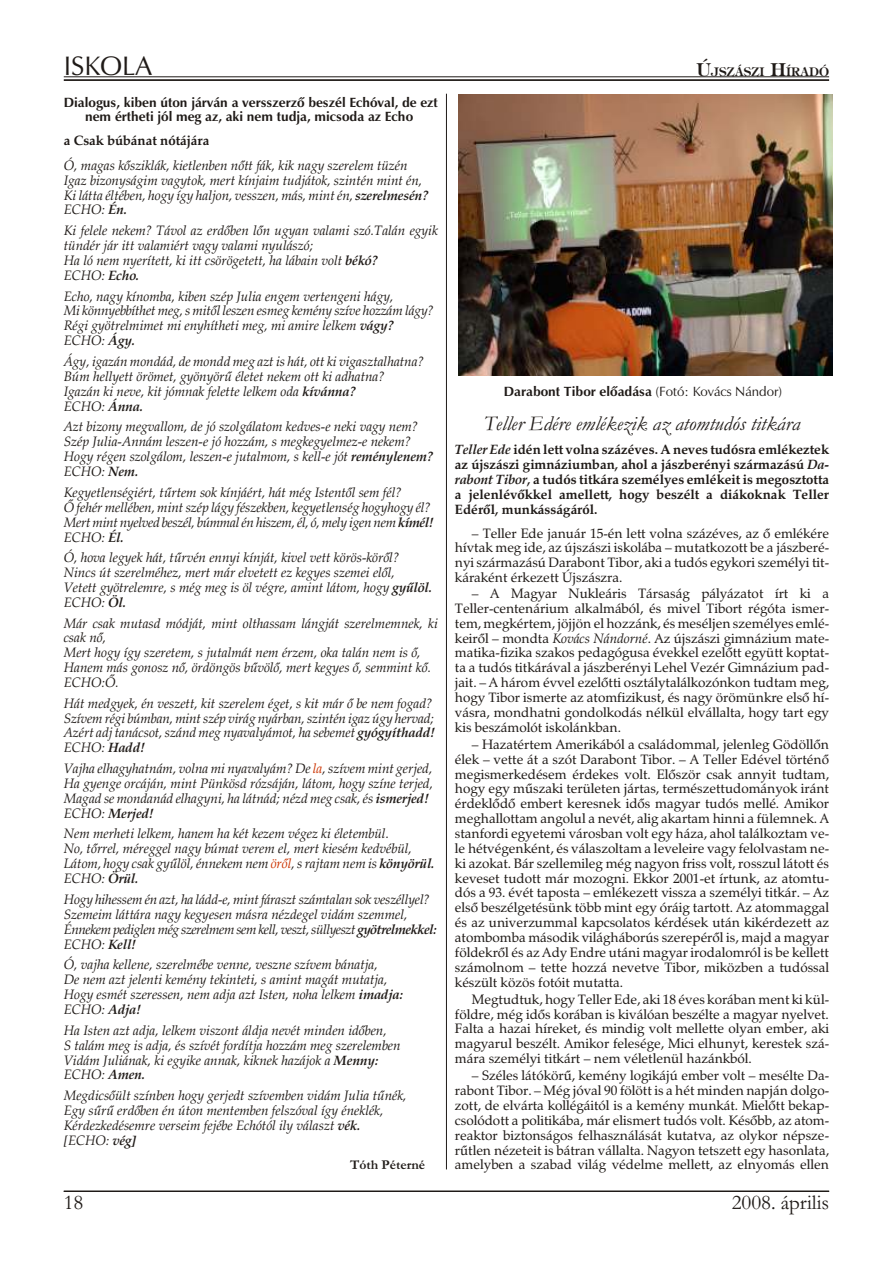
<style>
.page{position:relative;width:894px;height:1263px;background:#fff}
.page>*{position:absolute;margin:0;border:0;box-sizing:border-box;transform-origin:0 0}
.t1{font:27px "Zapf Humanist 601 PFL";color:#1f1a17}
.t2{font:italic 21px "Garamond";color:#1f1a17}
.t3{font:21px "Garamond";color:#1f1a17}
.t4{font:italic 13.5px/14.9px "Zapf Calligraphic 801 PFL";color:#1f1a17}
.t5{font:13.5px/14.9px "Zapf Calligraphic 801 PFL";color:#1f1a17;text-align:justify}
.t6{font:700 13.5px/14.9px "Zapf Calligraphic 801 PFL";letter-spacing:.005em;color:#1f1a17;text-align:justify}
.t7{font:700 13.5px/13.5px "Zapf Humanist 601 PFL";color:#1f1a17;text-align:center}
.t8{font:700 13.5px "Garamond";color:#1f1a17}
.t9{font:700 12px "Tiffany Lt PFL";letter-spacing:.005em;color:#1f1a17}
.s1{font-size:18px}
.s2{font-weight:700}
.s3{color:#c30}
.s4{font-weight:400}
.s5{font-style:italic}
</style>
<div class="page">
<hr style="left:64px;top:1191px;width:765px;height:1px;background:#1f1a17">
<hr style="left:64px;top:79px;width:765px;height:2px;background:#1f1a17">
<hr style="left:64px;top:76px;width:765px;height:1px;background:#1f1a17">
<hr style="left:446px;top:94px;width:1px;height:1075px;background:#1f1a17">
<img style="left:458px;top:94px;width:374px;height:281px">
<h1 class="t1" style="left:64px;top:55px;width:90px">ISKOLA</h1>
<p class="t9" style="left:697px;top:67px;width:134px"><span class="s1">Ú</span>JSZÁSZI <span class="s1">H</span>ÍRADÓ</p>
<p class="t7" style="left:64px;top:97px;width:376px">Dialogus, ki ben úton járván a vers szer zõ be szél Echó val, de ezt nem ért he ti jól meg az, aki nem tud ja, mi cso da az Echo</p>
<p class="t6" style="left:64px;top:135px;width:147px">a Csak bú bá nat nó tá já ra</p>
<p class="t4" style="left:64px;top:159px;width:366px">Ó, ma gas kõ szik lák, ki et len ben nõtt fák, kik nagy sze re lem tü zén Igaz bizonyságim vagy tok, mert kín ja im tud já tok, szin tén mint én, Ki lát ta él té ben, hogy így hal jon, vesszen, más, mint én, <span class="s2">sze rel me sén?<br></span>ECHO: <span class="s2">Én.</span></p>
<p class="t4" style="left:64px;top:225px;width:376px">Ki felele ne kem? Tá vol az er dõ ben lõn ugyan va la mi szó.Ta lán egyik tün dér jár itt va la mi ért vagy va la mi nyu lá szó;<br>Ha ló nem nye rí tett, ki itt csö rö ge tett, ha lá ba in volt <span class="s2">békó?<br></span>ECHO: <span class="s2">Echo.</span></p>
<p class="t4" style="left:64px;top:290px;width:371px">Echo, nagy kí nom ba, ki ben szép Julia en gem vertengeni hágy,<br>Mi könnyeb bít het meg, s mi tõl leszen esmeg ke mény szí ve hoz zám lágy?<br>Ré gi gyötrelmimet mi eny hít he ti meg, mi ami re lel kem <span class="s2">vágy?<br></span>ECHO: <span class="s2">Ágy.</span></p>
<p class="t4" style="left:64px;top:355px;width:361px">Ágy, iga zán mon dád, de mondd meg azt is hát, ott ki vi gasz tal hat na?<br>Búm hellyett örömet, gyö nyö rû éle tet ne kem ott ki ad hat na?<br>Iga zán ki ne ve, kit jóm nak fe let te lelkem oda <span class="s2">kí ván na?<br></span>ECHO: <span class="s2">Ánna.</span></p>
<p class="t4" style="left:64px;top:421px;width:371px">Azt bi zony meg val lom, de jó szol gá la tom ked ves-e ne ki vagy nem?<br>Szép Julia-Annám les zen-e jó hoz zám, s meg ke gyel mez-e ne kem?<br>Hogy ré gen szol gá lom, les zen-e jutalmom, s kell-e jót <span class="s2">reménylenem?<br></span>ECHO: <span class="s2">Nem.</span></p>
<p class="t4" style="left:64px;top:486px;width:371px">Ke gyet len sé gi ért, tûr tem sok kín já ért, hát még Is ten tõl sem fél?<br>Õ fe hér mel lé ben, mint szép lágy fé szek ben, ke gyet len ség hogy hogy él?<br>Mert mint nyel ved be szél, búm mal én hi szem, él, ó, mely igen nem <span class="s2">kí mél!<br></span>ECHO: <span class="s2">Él.</span></p>
<p class="t4" style="left:64px;top:552px;width:370px">Ó, hova le gyek hát, tûr vén ennyi kínját, ki vel vett körös-körõl?<br>Nincs út sze rel mé hez, mert már el ve tett ez ke gyes sze mei elõl,<br>Ve tett gyöt re lem re, s még meg is öl vég re, amint lá tom, hogy <span class="s2">gyû löl.<br></span>ECHO: <span class="s2">Öl.</span></p>
<p class="t4" style="left:64px;top:617px;width:376px">Már csak mu tasd mód ját, mint olt has sam láng ját sze rel mem nek, ki csak nõ,<br>Mert hogy így sze re tem, s ju tal mát nem ér zem, oka ta lán nem is õ, Ha nem más go nosz nõ, ör dön gös bû vö lõ, mert ke gyes õ, sem mint kõ.<br>ECHO:Õ.</p>
<p class="t4" style="left:64px;top:697px;width:373px">Hát medgyek, én ve szett, kit sze re lem éget, s kit már õ be nem fo gad?<br>Szí vem ré gi búm ban, mint szép vi rág nyár ban, szin tén igaz úgy her vad; Azért adj ta ná csot, szánd meg nyavalyámot, ha se be met <span class="s2">gyógyíthadd!<br></span>ECHO: <span class="s2">Hadd!</span></p>
<p class="t4" style="left:64px;top:763px;width:371px">Vaj ha el hagy hat nám, vol na mi nya va lyám? De <span class="s3">la</span>, szí vem mint ger jed, Ha gyen ge or cá ján, mint Pün kösd ró zsá ján, lá tom, hogy szí ne ter jed, Ma gad se mon da nád el hagy ni, ha látnád; nézd meg csak, és <span class="s2">is mer jed!<br></span>ECHO: <span class="s2">Mer jed!</span></p>
<p class="t4" style="left:64px;top:828px;width:373px">Nem mer he ti lelkem, ha nem ha két ke zem vé gez ki életembül.<br>No, tõr rel, mé reg gel nagy bú mat ve rem el, mert kiesém kedvébül,<br>Lá tom, hogy csak gyû löl, én ne kem nem <span class="s3">örõl</span>, s raj tam nem is <span class="s2">kö nyö rül.<br></span>ECHO: <span class="s2">Örül.</span></p>
<p class="t4" style="left:64px;top:893px;width:375px">Hogy hi hes sem én azt, ha ládd-e, mint fá raszt szám ta lan sok ve széllyel?<br>Sze me im lát tá ra nagy ke gye sen más ra nézdegel vi dám szem mel,<br>Én ne kem pe dig len még sze rel mem sem kell, veszt, süllyeszt <span class="s2">gyöt rel mek kel:<br></span>ECHO: <span class="s2">Kell!</span></p>
<p class="t4" style="left:64px;top:959px;width:341px">Ó, vaj ha kel le ne, sze rel mé be ven ne, vesz ne szí vem bánatja,<br>De nem azt je len ti ke mény te kin te ti, s amint ma gát mu tat ja, Hogy esmét sze res sen, nem ad ja azt Is ten, noha lel kem <span class="s2">imadja:<br></span>ECHO: <span class="s2">Ad ja!</span></p>
<p class="t4" style="left:64px;top:1024px;width:338px">Ha Is ten azt ad ja, lel kem vi szont áld ja ne vét min den idõ ben,<br>S talám meg is ad ja, és szí vét for dít ja hoz zám meg sze re lem ben Vi dám Juliának, ki egyi ke an nak, kik nek hazájok a <span class="s2">Menny:<br></span>ECHO: <span class="s2">Amen.</span></p>
<p class="t4" style="left:64px;top:1090px;width:344px">Meg di csõ ült szín ben hogy ger jedt szí vem ben vi dám Julia tûnék, Egy sû rû er dõ ben én úton men tem ben felszóval így ének lék, Kérdezkedésemre ver se im fe jé be Echó tól ily vá laszt <span class="s2">vék. </span>[ECHO: <span class="s2">vég]</span></p>
<p class="t8" style="left:350px;top:1161px;width:77px">Tóth Péterné</p>
<p class="t7" style="left:504px;top:386px;width:280px">Da ra bont Ti bor elõ adá sa <span class="s4">(Fotó: Ko vács Nándor)</span></p>
<h2 class="t2" style="left:484px;top:416px;width:318px">Teller Edére emlékezik az atomtudós titkára</h2>
<p class="t6" style="left:455px;top:444px;width:376px"><span class="s5">Teller Ede</span> idén lett volna százéves. A ne ves tudós ra em lé kez tek az újszászi gim ná zi um ban, ahol a jász be ré nyi szár ma zá sú <span class="s5">Da - ra bont Ti bor</span>, a tu dós tit ká ra sze mé lyes em lé ke it is meg osz tot ta a je len lé võk kel amel lett, hogy be szélt a di á kok nak Teller Edérõl, munkásságáról.</p>
<p class="t5" style="left:455px;top:527px;width:376px;text-indent:17px">– Teller Ede ja nu ár 15-én lett vol na száz éves, az õ emlé ké re hív tak meg ide, az újszászi is ko lá ba – mu tat ko zott be a jász be ré - nyi szár ma zá sú Da ra bont Ti bor, aki a tu dós egy ko ri sze mé lyi tit - ká ra ként érkezett Újszászra.</p>
<p class="t5" style="left:455px;top:587px;width:376px;text-indent:17px">– A Ma gyar Nuk le á ris Tár sa ság pá lyá za tot írt ki a Teller-centenárium al kal má ból, és mi vel Ti bort rég óta is mer - tem, meg kér tem, jöj jön el hoz zánk, és me sél jen sze mé lyes em lé - ke i rõl – mond ta <span class="s5">Ko vács Nándorné</span>. Az újszászi gim ná zi um ma te - ma ti ka-fi zi ka sza kos pe da gó gu sa évek kel ez elõtt együtt kop tat - ta a tu dós tit ká rá val a jász be ré nyi Le hel Ve zér Gim ná zi um pad - ja it. – A há rom év vel ez elõt ti osz tály ta lál ko zón kon tud tam meg, hogy Ti bor is mer te az atom fi zi kust, és nagy örö münk re el sõ hí - vás ra, mondhatni gondolkodás nélkül elvállalta, hogy tart egy kis beszámolót iskolánkban.</p>
<p class="t5" style="left:455px;top:738px;width:376px;text-indent:17px">– Ha za tér tem Ame ri ká ból a csa lá dom mal, je len leg Gö döl lõn élek – vet te át a szót Da ra bont Ti bor. – A Teller Edé vel tör té nõ meg is mer ke dé sem ér de kes volt. Elõ ször csak annyit tud tam, hogy egy mû sza ki te rü le ten jár tas, ter mé szet tu do mány ok iránt ér dek lõ dõ em bert ke res nek idõs ma gyar tu dós mel lé. Ami kor meg hal lot tam an go lul a ne vét, alig akar tam hin ni a fü lem nek. A stanfordi egye te mi vá ros ban volt egy há za, ahol ta lál koz tam ve - le hét vé gen ként, és vá la szol tam a le ve le i re vagy fel ol vas tam ne - ki azo kat. Bár szel le mi leg még na gyon friss volt, rosszul lá tott és ke ve set tu dott már mo zog ni. Ek kor 2001-et ír tunk, az atom tu - dós a 93. évét ta pos ta – em lé ke zett vissza a sze mé lyi tit kár. – Az el sõ be szél ge té sünk több mint egy órá ig tar tott. Az atom mag gal és az uni ver zum mal kap cso la tos kér dé sek után ki kér de zett az atom bom ba má so dik vi lág há bo rús sze re pé rõl is, majd a ma gyar föl dek rõl és az Ady Endre utáni magyar irodalomról is be kellett számolnom – tette hozzá nevetve Tibor, miközben a tudóssal készült közös fotóit mutatta.</p>
<p class="t5" style="left:455px;top:993px;width:376px;text-indent:17px">Meg tud tuk, hogy Teller Ede, aki 18 éves ko rá ban ment ki kül - föld re, még idõs ko rá ban is ki vá ló an be szél te a ma gyar nyel vet.<br>Fal ta a hazai hí re ket, és min dig volt mel let te olyan em ber, aki ma gya rul be szélt. Ami kor fe le sé ge, Mici el hunyt, ke res tek szá - má ra sze mé lyi titkárt – nem véletlenül hazánkból.</p>
<p class="t5" style="left:455px;top:1070px;width:376px;text-indent:17px">– Szé les lá tó kö rû, ke mény lo gi ká jú em ber volt – me sél te Da - ra bont Ti bor. – Még jó val 90 fö lött is a hét min den napján dol go - zott, de el vár ta kol lé gá i tól is a ke mény mun kát. Mi e lõtt be kap - cso ló dott a po li ti ká ba, már el is mert tu dós volt. Ké sõbb, az atom - re ak tor biz ton sá gos fel hasz ná lá sát ku tat va, az oly kor nép sze&shy;rût len né ze te it is bát ran vál lal ta. Na gyon tet szett egy ha son la ta, amely ben a sza bad vi lág vé del me mel lett, az el nyo más el len</p>
<h2 class="t3" style="left:64px;top:1195px;width:21px">18</h2>
<h2 class="t3" style="left:732px;top:1195px;width:99px">2008. április</h2>
</div>
